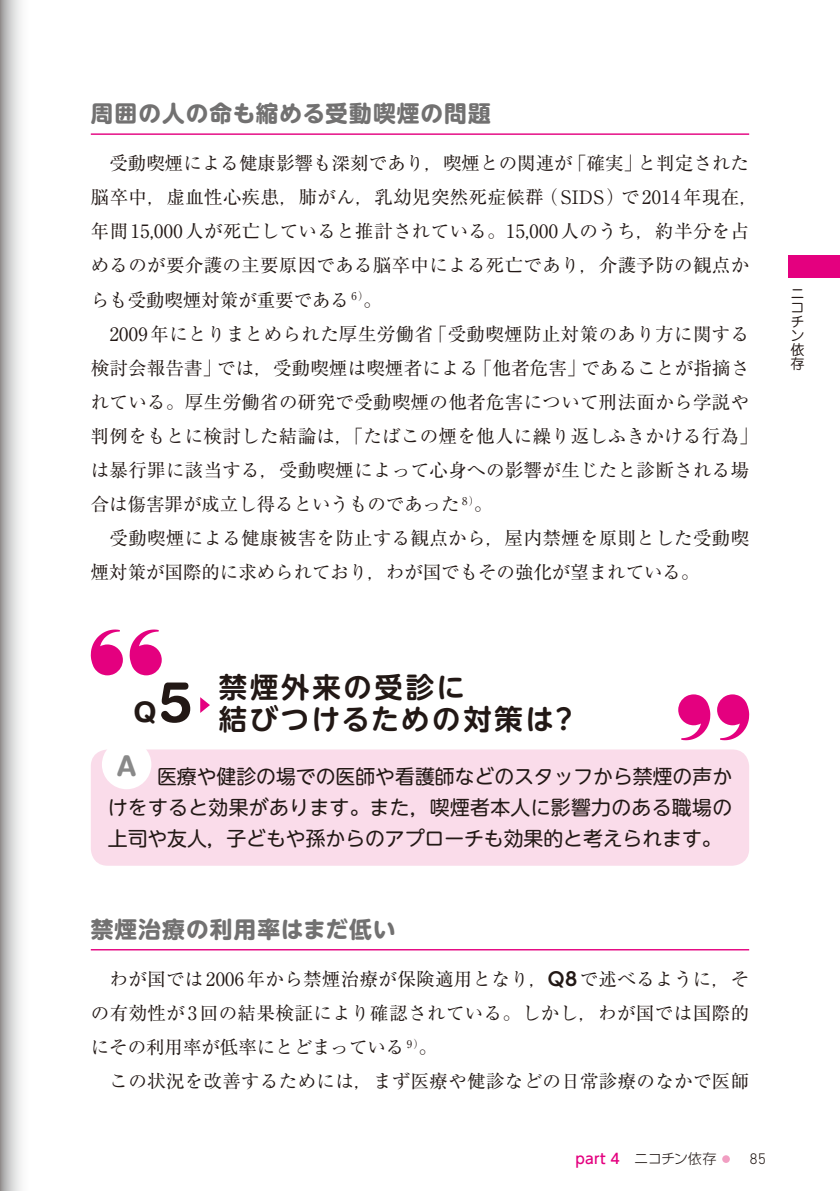
<style>
.page{position:relative;width:840px;height:1191px;background:#fff}
.page>*{position:absolute;margin:0;border:0;box-sizing:border-box;transform-origin:0 0}
.t1{font:700 28.4px/32.6px "UD Shin M Go Pr 6 De";letter-spacing:.095em;color:#221815}
.t2{font:700 28.4px "Helvetica Rounded LT Std";color:#898989}
.t3{font:700 22.6px "UD Shin M Go Pr 6";letter-spacing:.045em;color:#727171}
.t4{font:19.8px/31.2px "UD Shin M Go Pr 6";color:#221815;text-align:justify}
.t5{font:18.4px/34px "Ryumin Pr 6";letter-spacing:.02em;color:#221815}
.t6{font:300 15.6px "DIN Next LT Pro";color:#221815}
.t7{font:300 14.2px "UD Shin Go Pr 6";letter-spacing:-.04em;color:#221815}
.t8{font:14.2px/14.2px "Jun 201 Pro";color:#221815;text-align:justify}
.s1{font-family:"UD Shin Go Pr 6 De";font-weight:700}
.s2{font-weight:500;color:#e4007f}
</style>
<div class="page">
<svg style="left:721px;top:1155px;width:8px;height:7px"></svg>
<div style="left:788px;top:255px;width:51px;height:23px;background:#e4007f"></div>
<hr style="left:91px;top:133px;width:657px;height:2px;background:#e4007f">
<div style="left:91px;top:749px;width:657px;height:116px;background:#fadcea;border-radius:17px"></div>
<hr style="left:91px;top:949px;width:657px;height:1px;background:#e4007f">
<div style="left:102px;top:740px;width:49px;height:49px;background:#fff;border-radius:50%"></div>
<svg style="left:200px;top:697px;width:10px;height:16px"></svg>
<svg style="left:129px;top:629px;width:33px;height:46px"></svg>
<svg style="left:91px;top:629px;width:32px;height:46px"></svg>
<svg style="left:678px;top:694px;width:32px;height:46px"></svg>
<svg style="left:717px;top:694px;width:31px;height:46px"></svg>
<div style="left:0;top:0;width:28px;height:1191px;background:linear-gradient(to right,#a8a7a7,#fff)"></div>
<p class="t3" style="left:91px;top:94px;width:401px">周囲の人の命も縮める受動喫煙の問題</p>
<p class="t5" style="left:91px;top:145px;width:668px">　受動喫煙による健康影響も深刻であり，喫煙との関連が「確実」と判定された脳卒中，虚血性心疾患，肺がん，乳幼児突然死症候群（SIDS）で2014年現在，年間15,000人が死亡していると推計されている。15,000人のうち，約半分を占めるのが要介護の主要原因である脳卒中による死亡であり，介護予防の観点からも受動喫煙対策が重要である <sup>6）</sup>。<br>　2009年にとりまとめられた厚生労働省「受動喫煙防止対策のあり方に関する検討会報告書」では，受動喫煙は喫煙者による「他者危害」であることが指摘されている。厚生労働省の研究で受動喫煙の他者危害について刑法面から学説や判例をもとに検討した結論は，「たばこの煙を他人に繰り返しふきかける行為」は暴行罪に該当する，受動喫煙によって心身への影響が生じたと診断される場合は傷害罪が成立し得るというものであった <sup>8）</sup>。<br>　受動喫煙による健康被害を防止する観点から，屋内禁煙を原則とした受動喫煙対策が国際的に求められており，わが国でもその強化が望まれている。</p>
<p class="t8" style="left:789px;top:284px;width:15px">ニコチン依存</p>
<h1 class="t1" style="left:133px;top:669px;width:446px;text-indent:85px">禁煙外来の受診に<br><sup>Q</sup><sup>5</sup> 結びつけるための対策は？</h1>
<h1 class="t2" style="left:117px;top:748px;width:20px">A</h1>
<p class="t4" style="left:108px;top:759px;width:625px;text-indent:49px">医療や健診の場での医師や看護師などのスタッフから禁煙の声かけをすると効果があります。また，喫煙者本人に影響力のある職場の上司や友人，子どもや孫からのアプローチも効果的と考えられます。</p>
<p class="t3" style="left:91px;top:909px;width:306px">禁煙治療の利用率はまだ低い</p>
<p class="t5" style="left:91px;top:961px;width:659px">　わが国では2006年から禁煙治療が保険適用となり，<span class="s1">Q8</span>で述べるように，その有効性が3回の結果検証により確認されている。しかし，わが国では国際的にその利用率が低率にとどまっている <sup>9）</sup>。<br>　この状況を改善するためには，まず医療や健診などの日常診療のなかで医師</p>
<p class="t7" style="left:575px;top:1146px;width:142px"><span class="s2">part 4</span>　ニコチン依存</p>
<p class="t6" style="left:749px;top:1150px;width:18px">85</p>
</div>
